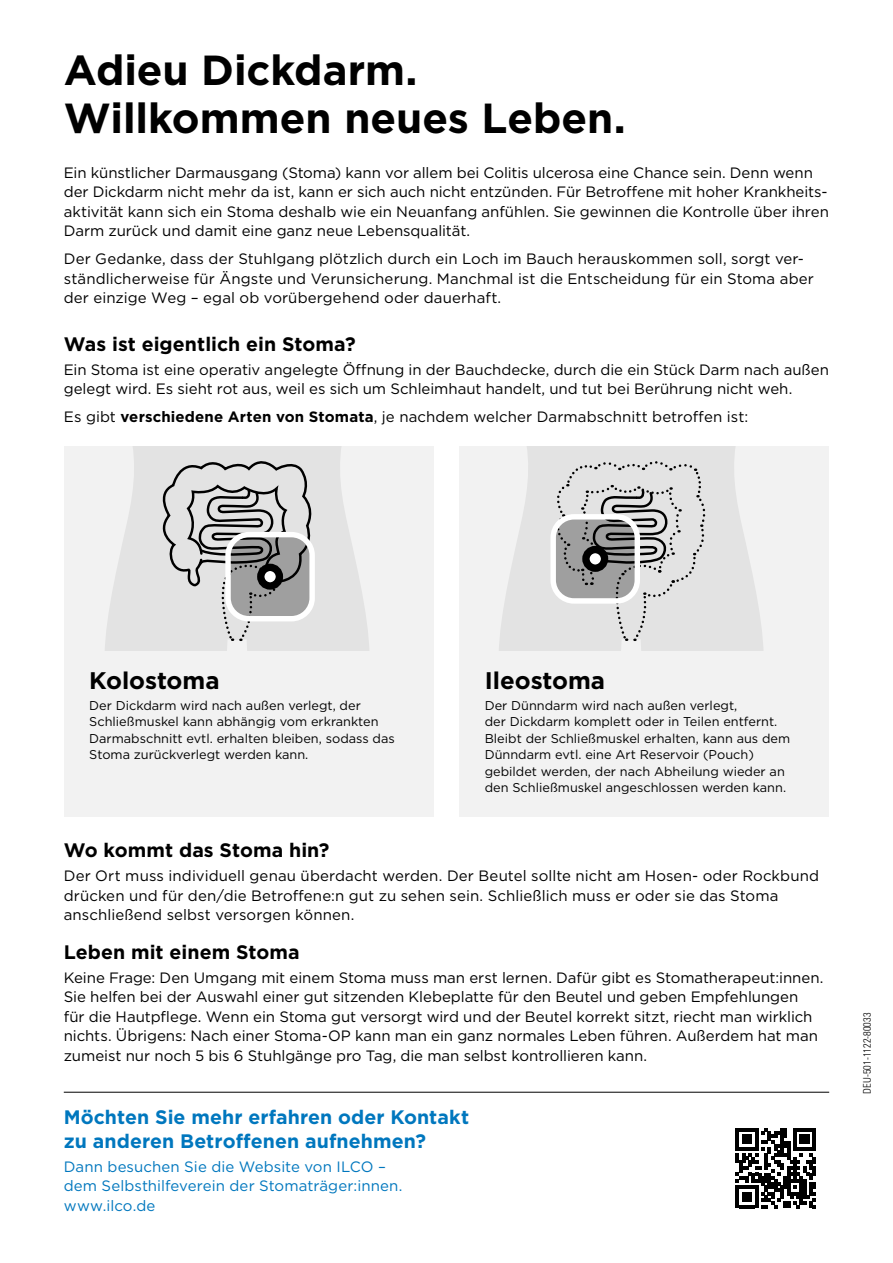
<style>
.page{position:relative;width:893px;height:1263px;background:#fff}
.page>*{position:absolute;margin:0;border:0;box-sizing:border-box;transform-origin:0 0}
.t1{font:700 42px/48px "Gotham";color:#000}
.t2{font:700 24px "Gotham";color:#000}
.t3{font:700 19.5px/24px "Gotham";letter-spacing:.005em;color:#0077be}
.t4{font:700 19.5px "Gotham";letter-spacing:.005em;color:#000}
.t5{font:15px/19.5px "Gotham";color:#000}
.t6{font:15px/19.5px "Gotham";letter-spacing:.005em;color:#0077be}
.t7{font:12.75px/16.5px "Gotham";color:#000}
.t8{font:300 condensed 10.5px "Univers LT Pro";color:#000}
.s1{font-weight:700}
</style>
<div class="page">
<div style="left:64px;top:446px;width:370px;height:205px;background:#f2f2f2"></div>
<svg style="left:105px;top:446px;width:264px;height:205px;fill:#e3e3e3"></svg>
<svg style="left:155px;top:454px;width:161px;height:187px"></svg>
<svg style="left:228px;top:535px;width:84px;height:84px;background:#8f8f8f"></svg>
<div style="left:225px;top:532px;width:90px;height:89px;border:5px solid #fff;border-radius:21px"></div>
<svg style="left:261px;top:567px;width:18px;height:19px"></svg>
<div style="left:257px;top:564px;width:26px;height:26px;border:7px solid #000;border-radius:50%"></div>
<div style="left:64px;top:651px;width:370px;height:165px;background:#f2f2f2"></div>
<div style="left:459px;top:651px;width:370px;height:165px;background:#f2f2f2"></div>
<div style="left:459px;top:446px;width:370px;height:205px;background:#f2f2f2"></div>
<svg style="left:499px;top:446px;width:264px;height:205px;fill:#e3e3e3"></svg>
<svg style="left:554px;top:459px;width:151px;height:182px"></svg>
<svg style="left:553px;top:517px;width:84px;height:84px;background:#8d8d8d"></svg>
<div style="left:550px;top:514px;width:90px;height:90px;border:5px solid #fff;border-radius:21px"></div>
<svg style="left:586px;top:549px;width:19px;height:19px"></svg>
<div style="left:582px;top:546px;width:26px;height:26px;border:7px solid #000;border-radius:50%"></div>
<hr style="left:64px;top:1092px;width:765px;height:1px;background:#000">
<svg style="left:736px;top:1128px;width:80px;height:80px"></svg>
<h1 class="t1" style="left:64px;top:46px;width:563px">Adieu Dickdarm.<br>Willkommen neues Leben.</h1>
<p class="t5" style="left:64px;top:162px;width:767px">Ein künstlicher Darmausgang (Stoma) kann vor allem bei Colitis ulcerosa eine Chance sein. Denn wenn der Dickdarm nicht mehr da ist, kann er sich auch nicht entzünden. Für Betroffene mit hoher Krankheits&shy;aktivität kann sich ein Stoma deshalb wie ein Neuanfang anfühlen. Sie gewinnen die Kontrolle über ihren Darm zurück und damit eine ganz neue Lebensqualität.</p>
<p class="t5" style="left:64px;top:249px;width:752px">Der Gedanke, dass der Stuhlgang plötzlich durch ein Loch im Bauch herauskommen soll, sorgt ver&shy;ständlicherweise für Ängste und Verunsicherung. Manchmal ist die Entscheidung für ein Stoma aber der einzige Weg – egal ob vorübergehend oder dauerhaft.</p>
<h3 class="t4" style="left:64px;top:331px;width:293px">Was ist eigentlich ein Stoma?</h3>
<p class="t5" style="left:64px;top:359px;width:767px">Ein Stoma ist eine operativ angelegte Öffnung in der Bauchdecke, durch die ein Stück Darm nach außen gelegt wird. Es sieht rot aus, weil es sich um Schleimhaut handelt, und tut bei Berührung nicht weh.</p>
<p class="t5" style="left:64px;top:407px;width:686px">Es gibt <span class="s1">verschiedene Arten von Stomata</span>, je nachdem welcher Darmabschnitt betroffen ist:</p>
<h2 class="t2" style="left:89px;top:665px;width:132px">Kolostoma</h2>
<p class="t7" style="left:89px;top:697px;width:307px">Der Dickdarm wird nach außen verlegt, der Schließmuskel kann abhängig vom erkrankten Darmabschnitt evtl. erhalten bleiben, sodass das Stoma zurückverlegt werden kann.</p>
<h2 class="t2" style="left:485px;top:665px;width:122px">Ileostoma</h2>
<p class="t7" style="left:485px;top:697px;width:307px">Der Dünndarm wird nach außen verlegt,<br>der Dickdarm komplett oder in Teilen entfernt.<br>Bleibt der Schließmuskel erhalten, kann aus dem Dünndarm evtl. eine Art Reservoir (Pouch) gebildet werden, der nach Abheilung wieder an den Schließmuskel angeschlossen werden kann.</p>
<h3 class="t4" style="left:64px;top:837px;width:267px">Wo kommt das Stoma hin?</h3>
<p class="t5" style="left:64px;top:866px;width:757px">Der Ort muss individuell genau überdacht werden. Der Beutel sollte nicht am Hosen- oder Rockbund drücken und für den/die Betroffene:n gut zu sehen sein. Schließlich muss er oder sie das Stoma anschließend selbst versorgen können.</p>
<h3 class="t4" style="left:64px;top:939px;width:237px">Leben mit einem Stoma</h3>
<p class="t5" style="left:64px;top:967px;width:761px">Keine Frage: Den Umgang mit einem Stoma muss man erst lernen. Dafür gibt es Stomatherapeut:innen.<br>Sie helfen bei der Auswahl einer gut sitzenden Klebeplatte für den Beutel und geben Empfehlungen<br>für die Hautpflege. Wenn ein Stoma gut versorgt wird und der Beutel korrekt sitzt, riecht man wirklich nichts. Übrigens: Nach einer Stoma-OP kann man ein ganz normales Leben führen. Außerdem hat man zumeist nur noch 5 bis 6 Stuhlgänge pro Tag, die man selbst kontrollieren kann.</p>
<h3 class="t3" style="left:64px;top:1105px;width:407px">Möchten Sie mehr erfahren oder Kontakt zu anderen Betroffenen aufnehmen?</h3>
<p class="t6" style="left:64px;top:1156px;width:340px">Dann besuchen Sie die Website von ILCO – dem Selbsthilfeverein der Stomaträger:innen. www.ilco.de</p>
<p class="t8" style="left:860px;top:1094px;width:83px;rotate:-90deg">DEU-501-1122-80033</p>
</div>
